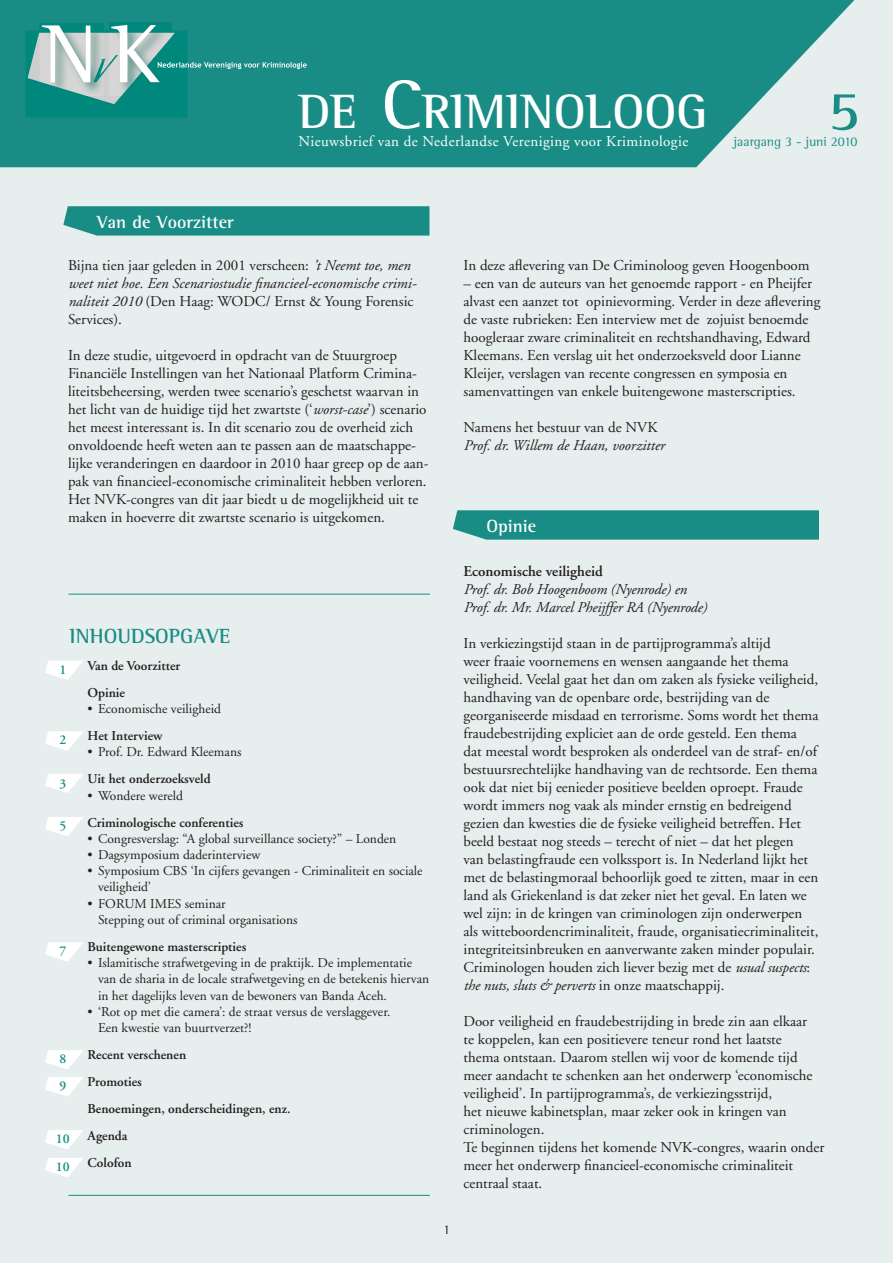
<style>
.page{position:relative;width:893px;height:1263px;background:#e7eeee}
.page>*{position:absolute;margin:0;border:0;box-sizing:border-box;transform-origin:0 0}
.t1{font:700 57px "Rotis Semi Serif";color:#198d85}
.t2{font:700 49.35px "Rotis Semi Serif";color:#fff}
.t3{font:700 21px "Rotis Semi Serif";color:#198d85}
.t4{font:700 18px "Rotis Semi Serif";color:#fff}
.t5{font:15px/18px "Adobe Garamond";color:#231f20}
.t6{font:italic 15px/18px "Adobe Garamond";color:#231f20}
.t7{font:15px "Adobe Garamond";letter-spacing:.03em;color:#fff}
.t8{font:600 15px "Adobe Garamond";color:#231f20}
.t9{font:13.5px/16.2px "Adobe Garamond";color:#231f20}
.t10{font:600 13.5px/27px "Adobe Garamond";color:#231f20}
.t11{font:13.5px "Rotis Semi Serif";color:#198d85}
.t12{font:600 13.5px "Adobe Garamond";color:#198d85}
.t13{font:13.5px "Rotis Semi Serif";color:#231f20}
.s1{font-size:70.5px}
.s2{font-style:normal}
.s3{font-style:italic}
</style>
<div class="page">
<svg style="left:0;top:0;width:854px;height:167px;background:#2f9790"></svg>
<img style="left:25px;top:31px;width:162px;height:87px">
<img style="left:40px;top:23px;width:63px;height:2px">
<img style="left:109px;top:23px;width:63px;height:2px">
<svg style="left:28px;top:25px;width:279px;height:79px;background:#52a59f"></svg>
<hr style="left:68px;top:1195px;width:362px;height:1px;background:#198d85">
<svg style="left:45px;top:661px;width:38px;height:19px"></svg>
<svg style="left:45px;top:774px;width:38px;height:19px"></svg>
<svg style="left:45px;top:731px;width:38px;height:20px"></svg>
<svg style="left:45px;top:1050px;width:38px;height:19px"></svg>
<svg style="left:45px;top:942px;width:38px;height:20px"></svg>
<svg style="left:45px;top:1158px;width:38px;height:19px"></svg>
<svg style="left:45px;top:1077px;width:38px;height:19px"></svg>
<svg style="left:453px;top:510px;width:366px;height:30px;background:#219189"></svg>
<svg style="left:63px;top:206px;width:366px;height:30px;background:#229189"></svg>
<hr style="left:68px;top:594px;width:362px;height:1px;background:#198d85">
<svg style="left:45px;top:817px;width:38px;height:19px"></svg>
<svg style="left:45px;top:1130px;width:38px;height:19px"></svg>
<p class="t4" style="left:97px;top:211px;width:138px">Van de Voorzitter</p>
<h2 class="t2" style="left:299px;top:82px;width:411px">DE <span class="s1">C</span>RIMINOLOOG</h2>
<p class="t7" style="left:299px;top:133px;width:391px">Nieuwsbrief van de Nederlandse Vereniging voor Kriminologie</p>
<h1 class="t1" style="left:828px;top:76px;width:33px">5</h1>
<p class="t11" style="left:734px;top:133px;width:125px">jaargang 3 - juni 2010</p>
<p class="t6" style="left:68px;top:257px;width:350px"><span class="s2">Bijna tien jaar geleden in 2001 verscheen:</span> ’t Neemt toe, men weet niet hoe. Een Scenariostudie financieel-economische crimi&shy;naliteit 2010 <span class="s2">(Den Haag: WODC/ Ernst &amp; Young Forensic Services).</span></p>
<p class="t5" style="left:68px;top:347px;width:362px">In deze studie, uitgevoerd in opdracht van de Stuurgroep Financiële Instellingen van het Nationaal Platform Crimina&shy;liteitsbeheersing, werden twee scenario’s geschetst waarvan in het licht van de huidige tijd het zwartste (‘<span class="s3">worst-case</span>’) scenario het meest interessant is. In dit scenario zou de overheid zich onvoldoende heeft weten aan te passen aan de maatschappe&shy;lijke veranderingen en daardoor in 2010 haar greep op de aan&shy;pak van financieel-economische criminaliteit hebben verloren.<br>Het NVK-congres van dit jaar biedt u de mogelijkheid uit te maken in hoeverre dit zwartste scenario is uitgekomen.</p>
<h3 class="t3" style="left:70px;top:623px;width:162px">INHOUDSOPGAVE</h3>
<p class="t10" style="left:88px;top:652px;width:94px">Van de Voorzitter<br>Opinie</p>
<p class="t9" style="left:88px;top:701px;width:135px">• Economische veiligheid</p>
<p class="t10" style="left:88px;top:723px;width:76px">Het Interview</p>
<p class="t9" style="left:88px;top:744px;width:155px">• Prof. Dr. Edward Kleemans</p>
<p class="t10" style="left:88px;top:766px;width:125px">Uit het onderzoeksveld</p>
<p class="t9" style="left:88px;top:788px;width:97px">• Wondere wereld</p>
<p class="t10" style="left:88px;top:809px;width:157px">Criminologische conferenties</p>
<p class="t9" style="left:88px;top:831px;width:310px">• Congresverslag: “A global surveillance society?” – Londen</p>
<p class="t9" style="left:88px;top:847px;width:174px">• Dagsymposium daderinterview</p>
<p class="t9" style="left:98px;top:863px;width:326px;text-indent:-11px">• Symposium CBS ‘In cijfers gevangen - Criminaliteit en sociale veiligheid’</p>
<p class="t9" style="left:98px;top:896px;width:201px;text-indent:-11px">• FORUM IMES seminar<br>Stepping out of criminal organisations</p>
<p class="t10" style="left:88px;top:933px;width:160px">Buitengewone masterscripties</p>
<p class="t9" style="left:98px;top:955px;width:333px;text-indent:-11px">• Islamitische strafwetgeving in de praktijk. De implementatie van de sharia in de locale strafwetgeving en de betekenis hiervan in het dagelijks leven van de bewoners van Banda Aceh.</p>
<p class="t9" style="left:98px;top:1004px;width:294px;text-indent:-11px">• ‘Rot op met die camera’: de straat versus de verslaggever.<br>Een kwestie van buurtverzet?!</p>
<p class="t10" style="left:88px;top:1041px;width:204px">Recent verschenen<br>Promoties<br>Benoemingen, onderscheidingen, enz.<br>Agenda<br>Colofon</p>
<p class="t12" style="left:59px;top:662px;width:8px">1</p>
<p class="t12" style="left:59px;top:733px;width:8px">2</p>
<p class="t12" style="left:59px;top:776px;width:8px">3</p>
<p class="t12" style="left:59px;top:818px;width:8px">5</p>
<p class="t12" style="left:59px;top:943px;width:8px">7</p>
<p class="t12" style="left:59px;top:1051px;width:8px">8</p>
<p class="t12" style="left:59px;top:1078px;width:8px">9</p>
<p class="t12" style="left:56px;top:1131px;width:15px">10</p>
<p class="t12" style="left:56px;top:1159px;width:15px">10</p>
<p class="t5" style="left:463px;top:257px;width:348px">In deze aflevering van De Criminoloog geven Hoogenboom</p>
<p class="t5" style="left:463px;top:275px;width:358px">– een van de auteurs van het genoemde rapport - en Pheijfer alvast een aanzet tot opinievorming. Verder in deze aflevering de vaste rubrieken: Een interview met de zojuist benoemde hoogleraar zware criminaliteit en rechtshandhaving, Edward Kleemans. Een verslag uit het onderzoeksveld door Lianne Kleijer, verslagen van recente congressen en symposia en samenvattingen van enkele buitengewone masterscripties.</p>
<p class="t5" style="left:463px;top:419px;width:195px">Namens het bestuur van de NVK</p>
<p class="t6" style="left:463px;top:437px;width:203px">Prof. dr. Willem de Haan, voorzitter</p>
<p class="t13" style="left:443px;top:1222px;width:9px">1</p>
<p class="t4" style="left:486px;top:515px;width:51px">Opinie</p>
<p class="t8" style="left:463px;top:563px;width:141px">Economische veiligheid</p>
<p class="t6" style="left:463px;top:581px;width:245px">Prof. dr. Bob Hoogenboom (Nyenrode) en<br>Prof. dr. Mr. Marcel Pheijffer RA (Nyenrode)</p>
<p class="t5" style="left:463px;top:635px;width:357px">In verkiezingstijd staan in de partijprogramma’s altijd<br>weer fraaie voornemens en wensen aangaande het thema veiligheid. Veelal gaat het dan om zaken als fysieke veiligheid, handhaving van de openbare orde, bestrijding van de georganiseerde misdaad en terrorisme. Soms wordt het thema fraudebestrijding expliciet aan de orde gesteld. Een thema dat meestal wordt besproken als onderdeel van de straf- en/of bestuursrechtelijke handhaving van de rechtsorde. Een thema ook dat niet bij eenieder positieve beelden oproept. Fraude wordt immers nog vaak als minder ernstig en bedreigend gezien dan kwesties die de fysieke veiligheid betreffen. Het beeld bestaat nog steeds – terecht of niet – dat het plegen<br>van belastingfraude een volkssport is. In Nederland lijkt het met de belastingmoraal behoorlijk goed te zitten, maar in een land als Griekenland is dat zeker niet het geval. En laten we wel zijn: in de kringen van criminologen zijn onderwerpen als witteboordencriminaliteit, fraude, organisatiecriminaliteit, integriteitsinbreuken en aanverwante zaken minder populair.<br>Criminologen houden zich liever bezig met de <span class="s3">usual suspects</span>: <span class="s3">the nuts, sluts &amp; perverts</span> in onze maatschappij.</p>
<p class="t5" style="left:463px;top:1013px;width:362px">Door veiligheid en fraudebestrijding in brede zin aan elkaar<br>te koppelen, kan een positievere teneur rond het laatste<br>thema ontstaan. Daarom stellen wij voor de komende tijd meer aandacht te schenken aan het onderwerp ‘economische veiligheid’. In partijprogramma’s, de verkiezingsstrijd,<br>het nieuwe kabinetsplan, maar zeker ook in kringen van criminologen.<br>Te beginnen tijdens het komende NVK-congres, waarin onder meer het onderwerp financieel-economische criminaliteit centraal staat.</p>
</div>
